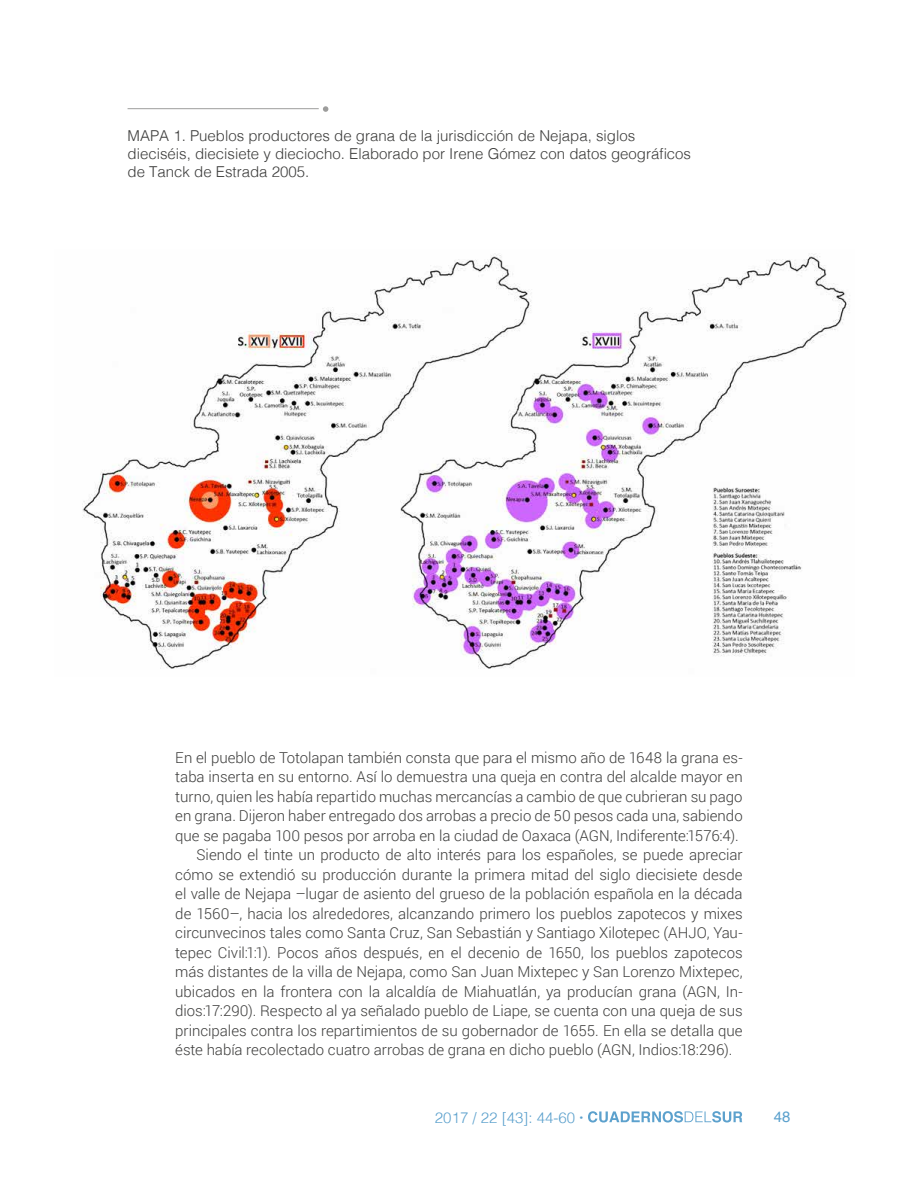
<style>
.page{position:relative;width:918px;height:1188px;background:#fff}
.page>*{position:absolute;margin:0;border:0;box-sizing:border-box;transform-origin:0 0}
.t1{font:300 15px "Roboto";color:#3c3c3b}
.t2{font:300 15px/18px "Helvetica";color:#3c3c3b}
.t3{font:300 15px "Helvetica";color:#5ca1cd}
.t4{font:15px "Helvetica";color:#5ca1cd}
.s1{font-family:"Droid Serif";font-weight:700}
</style>
<div class="page">
<svg style="left:588px;top:1111px;width:154px;height:12px"></svg>
<img style="left:82px;top:254px;width:768px;height:415px">
<hr style="left:128px;top:108px;width:191px;height:1px;background:#9d9d9c">
<svg style="left:323px;top:106px;width:5px;height:6px"></svg>
<p class="t2" style="left:128px;top:125px;width:565px">MAPA 1. Pueblos productores de grana de la jurisdicción de Nejapa, siglos dieciséis, diecisiete y dieciocho. Elaborado por Irene Gómez con datos geográficos de Tanck de Estrada 2005.</p>
<p class="t1" style="left:175px;top:747px;width:569px">En el pueblo de Totolapan también consta que para el mismo año de 1648 la grana es-</p>
<p class="t1" style="left:175px;top:766px;width:569px">taba inserta en su entorno. Así lo demuestra una queja en contra del alcalde mayor en</p>
<p class="t1" style="left:175px;top:786px;width:569px">turno, quien les había repartido muchas mercancías a cambio de que cubrieran su pago</p>
<p class="t1" style="left:175px;top:805px;width:569px">en grana. Dijeron haber entregado dos arrobas a precio de 50 pesos cada una, sabiendo</p>
<p class="t1" style="left:175px;top:825px;width:565px">que se pagaba 100 pesos por arroba en la ciudad de Oaxaca (AGN, Indiferente:1576:4).</p>
<p class="t1" style="left:197px;top:844px;width:548px">Siendo el tinte un producto de alto interés para los españoles, se puede apreciar</p>
<p class="t1" style="left:175px;top:864px;width:569px">cómo se extendió su producción durante la primera mitad del siglo diecisiete desde</p>
<p class="t1" style="left:175px;top:883px;width:569px">el valle de Nejapa –lugar de asiento del grueso de la población española en la década</p>
<p class="t1" style="left:175px;top:903px;width:569px">de 1560–, hacia los alrededores, alcanzando primero los pueblos zapotecos y mixes</p>
<p class="t1" style="left:175px;top:922px;width:569px">circunvecinos tales como Santa Cruz, San Sebastián y Santiago Xilotepec (AHJO, Yau-</p>
<p class="t1" style="left:175px;top:942px;width:569px">tepec Civil:1:1). Pocos años después, en el decenio de 1650, los pueblos zapotecos</p>
<p class="t1" style="left:175px;top:961px;width:569px">más distantes de la villa de Nejapa, como San Juan Mixtepec y San Lorenzo Mixtepec,</p>
<p class="t1" style="left:175px;top:981px;width:569px">ubicados en la frontera con la alcaldía de Miahuatlán, ya producían grana (AGN, In-</p>
<p class="t1" style="left:175px;top:1000px;width:569px">dios:17:290). Respecto al ya señalado pueblo de Liape, se cuenta con una queja de sus</p>
<p class="t1" style="left:175px;top:1020px;width:569px">principales contra los repartimientos de su gobernador de 1655. En ella se detalla que</p>
<p class="t1" style="left:175px;top:1039px;width:558px">éste había recolectado cuatro arrobas de grana en dicho pueblo (AGN, Indios:18:296).</p>
<p class="t3" style="left:435px;top:1104px;width:150px">2017 / 22 [43]: 44-60 <span class="s1">·</span></p>
<p class="t4" style="left:774px;top:1105px;width:18px">48</p>
</div>
